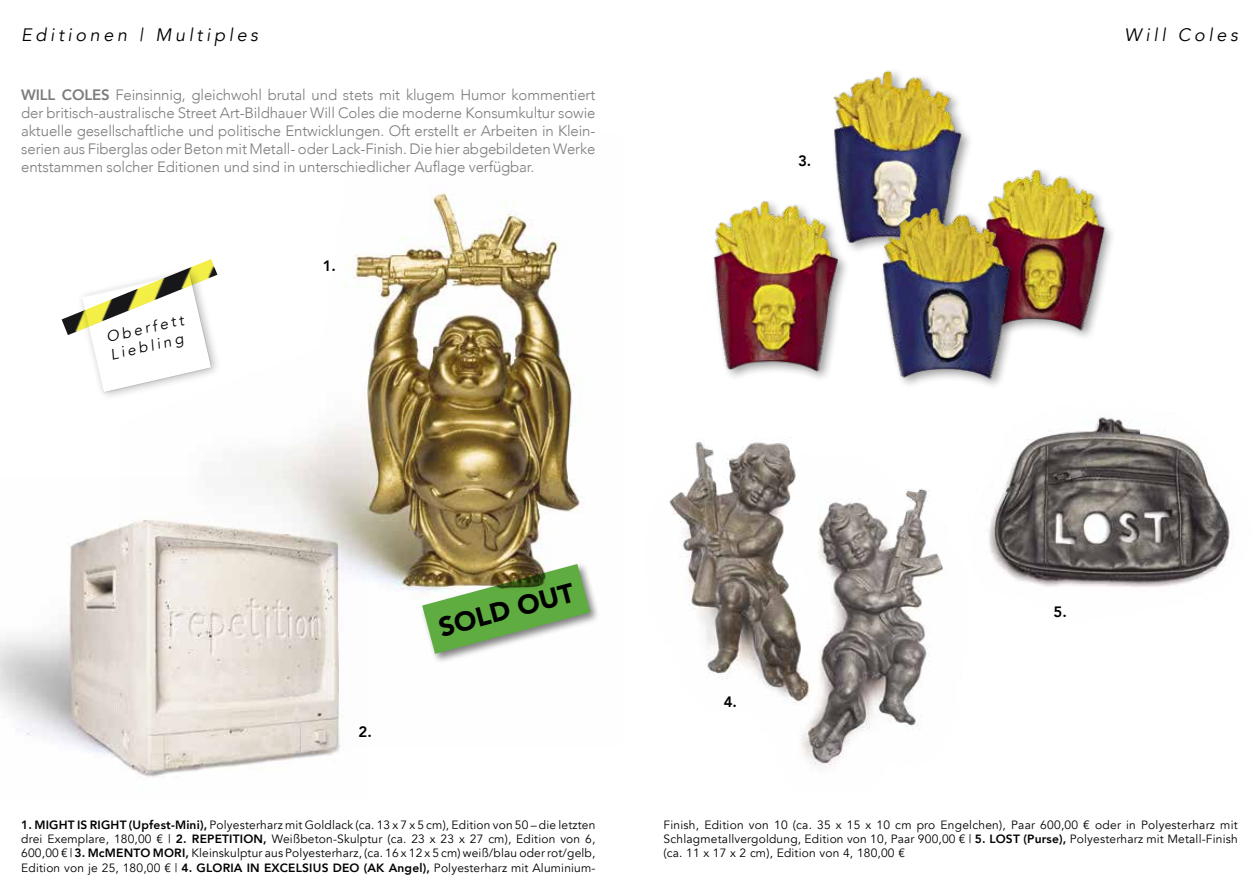
<style>
.page{position:relative;width:1259px;height:893px;background:#fff}
.page>*{position:absolute;margin:0;border:0;box-sizing:border-box;transform-origin:0 0}
.t1{font:900 27px "Avenir";color:#000}
.t2{font:italic 18px "Avenir";letter-spacing:.2em;color:#000}
.t3{font:300 15px/18px "Avenir";letter-spacing:-.01em;color:#7c7c7c;text-align:justify}
.t4{font:italic 15px/18px "Avenir";color:#000}
.t5{font:800 15px "Avenir";color:#000}
.t6{font:12px/14.4px "Avenir";letter-spacing:.015em;color:#000;text-align:justify}
.s1{font-weight:800}
</style>
<div class="page">
<img style="left:669px;top:437px;width:260px;height:329px">
<img style="left:833px;top:70px;width:137px;height:112px">
<img style="left:921px;top:142px;width:191px;height:195px">
<img style="left:713px;top:172px;width:178px;height:207px">
<img style="left:924px;top:417px;width:309px;height:236px">
<img style="left:231px;top:192px;width:354px;height:398px">
<img style="left:831px;top:182px;width:240px;height:240px">
<img style="left:0;top:478px;width:365px;height:299px">
<div style="left:420px;top:562px;width:181px;height:102px;background:#000;opacity:.5"></div>
<svg style="left:422px;top:564px;width:168px;height:90px"></svg>
<svg style="left:61px;top:274px;width:157px;height:120px"></svg>
<img style="left:62px;top:259px;width:155px;height:76px">
<h2 class="t2" style="left:21px;top:24px;width:238px">Editionen | Multiples</h2>
<h2 class="t2" style="left:1124px;top:24px;width:115px">Will Coles</h2>
<p class="t3" style="left:21px;top:86px;width:576px"><span class="s1">WILL COLES</span> Feinsinnig, gleichwohl brutal und stets mit klugem Humor kommentiert der britisch-australische Street Art-Bildhauer Will Coles die moderne Konsumkultur sowie aktuelle gesellschaftliche und politische Entwicklungen. Oft erstellt er Arbeiten in Klein&shy;serien aus Fiberglas oder Beton mit Metall- oder Lack-Finish. Die hier abgebildeten Werke entstammen solcher Editionen und sind in unterschiedlicher Auflage verfügbar.</p>
<p class="t4" style="left:105px;top:329px;width:80px;rotate:-13deg">Oberfett<br>Liebling</p>
<p class="t5" style="left:323px;top:255px;width:15px">1.</p>
<p class="t5" style="left:358px;top:720px;width:15px">2.</p>
<h1 class="t1" style="left:433px;top:606px;width:140px;rotate:-15deg">SOLD OUT</h1>
<p class="t5" style="left:798px;top:149px;width:15px">3.</p>
<p class="t5" style="left:723px;top:690px;width:15px">4.</p>
<p class="t5" style="left:1053px;top:601px;width:15px">5.</p>
<p class="t6" style="left:21px;top:817px;width:576px"><span class="s1">1. MIGHT IS RIGHT (Upfest-Mini),</span> Polyesterharz mit Goldlack (ca. 13 x 7 x 5 cm), Edition von 50 – die letzten drei Exemplare, 180,00 € | <span class="s1">2. REPETITION,</span> Weißbeton-Skulptur (ca. 23 x 23 x 27 cm), Edition von 6, 600,00 € | <span class="s1">3. McMENTO MORI,</span> Kleinskulptur aus Polyesterharz, (ca. 16 x 12 x 5 cm) weiß/blau oder rot/gelb, Edition von je 25, 180,00 € | <span class="s1">4. GLORIA IN EXCELSIUS DEO (AK Angel),</span> Polyesterharz mit Aluminium-</p>
<p class="t6" style="left:663px;top:817px;width:576px">Finish, Edition von 10 (ca. 35 x 15 x 10 cm pro Engelchen), Paar 600,00 € oder in Polyesterharz mit Schlagmetallvergoldung, Edition von 10, Paar 900,00 € | <span class="s1">5. LOST (Purse),</span> Polyesterharz mit Metall-Finish (ca. 11 x 17 x 2 cm), Edition von 4, 180,00 €</p>
</div>
